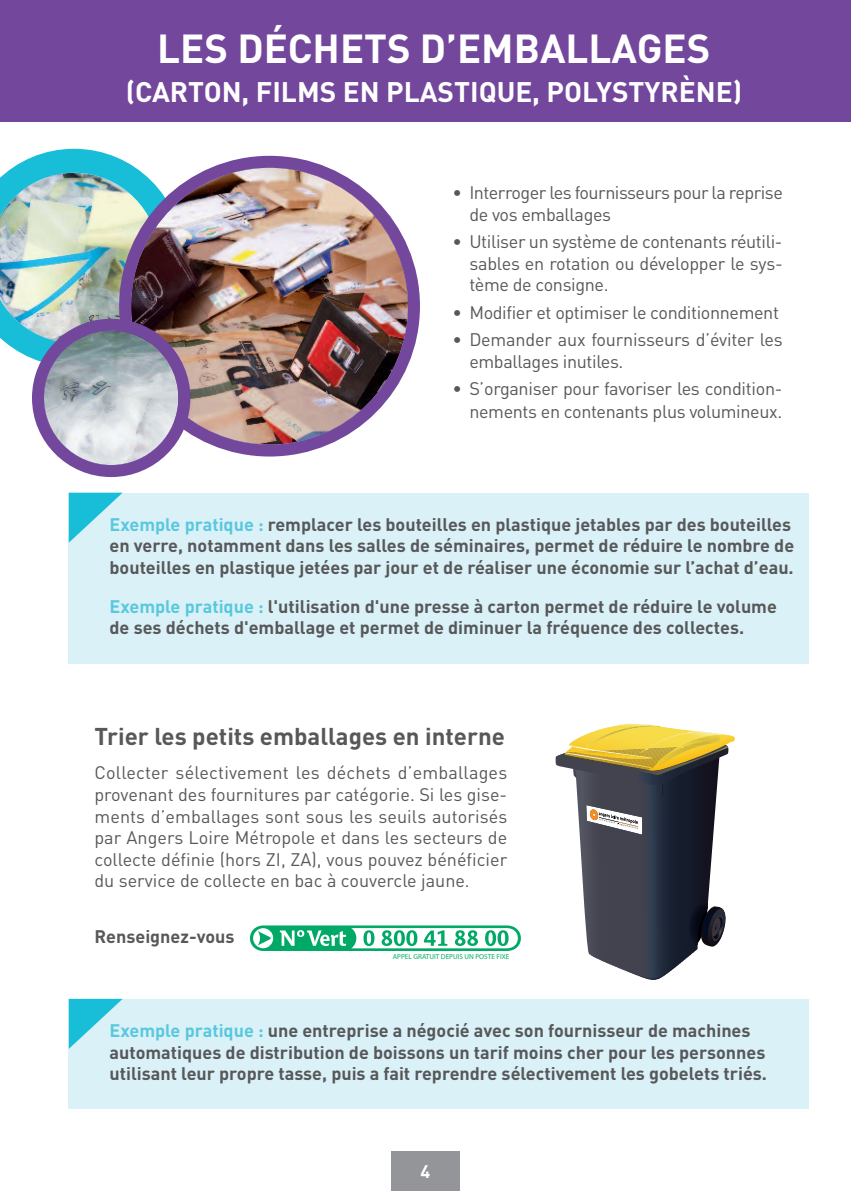
<style>
.page{position:relative;width:851px;height:1191px;background:#fff}
.page>*{position:absolute;margin:0;border:0;box-sizing:border-box;transform-origin:0 0}
.t1{font:700 40px "DIN";color:#fff}
.t2{font:700 28px "DIN";color:#fff}
.t3{font:700 24px "DIN";color:#57585a}
.t4{font:700 18px/21.6px "DIN";color:#57585a}
.t5{font:18px/21.6px "DIN";letter-spacing:-.02em;color:#57585a}
.t6{font:700 18px "DIN";color:#fff}
.t7{font:7.2px "Myriad";color:#0a6}
.s1{color:#59c8de}
</style>
<div class="page">
<div style="left:391px;top:1151px;width:68px;height:40px;background:#939598"></div>
<hr style="left:850px;top:0;width:1px;height:122px;background:#18bdd8">
<div style="left:0;top:0;width:850px;height:122px;background:#73479c"></div>
<img style="left:190px;top:156px;width:230px;height:300px">
<img style="left:0;top:149px;width:190px;height:328px">
<svg style="left:250px;top:925px;width:271px;height:26px"></svg>
<div style="left:68px;top:999px;width:740px;height:109px;background:#daf1f7"></div>
<svg style="left:69px;top:998px;width:54px;height:50px"></svg>
<div style="left:68px;top:493px;width:740px;height:170px;background:#daf1f7"></div>
<svg style="left:69px;top:492px;width:54px;height:50px"></svg>
<img style="left:576px;top:786px;width:142px;height:194px">
<svg style="left:660px;top:786px;width:3px;height:10px"></svg>
<img style="left:707px;top:906px;width:14px;height:2px">
<img style="left:707px;top:908px;width:19px;height:21px">
<img style="left:555px;top:757px;width:163px;height:29px">
<img style="left:556px;top:753px;width:8px;height:22px">
<img style="left:660px;top:728px;width:17px;height:1px">
<img style="left:660px;top:729px;width:25px;height:1px">
<img style="left:660px;top:730px;width:33px;height:1px">
<img style="left:720px;top:734px;width:14px;height:21px">
<svg style="left:586px;top:805px;width:56px;height:29px"></svg>
<img style="left:660px;top:731px;width:21px;height:7px">
<img style="left:584px;top:725px;width:76px;height:13px">
<img style="left:608px;top:724px;width:47px;height:3px">
<img style="left:679px;top:735px;width:40px;height:10px">
<img style="left:569px;top:738px;width:124px;height:7px">
<img style="left:681px;top:731px;width:43px;height:7px">
<svg style="left:694px;top:909px;width:30px;height:40px"></svg>
<svg style="left:564px;top:745px;width:163px;height:33px;background:#948346"></svg>
<img style="left:602px;top:960px;width:80px;height:19px">
<img style="left:688px;top:902px;width:19px;height:46px">
<img style="left:695px;top:909px;width:12px;height:36px">
<img style="left:590px;top:954px;width:87px;height:23px">
<h1 class="t1" style="left:157px;top:26px;width:554px">LES DÉCHETS D’EMBALLAGES</h1>
<h2 class="t2" style="left:126px;top:76px;width:618px">(CARTON, FILMS EN PLASTIQUE, POLYSTYRÈNE)</h2>
<p class="t5" style="left:469px;top:182px;width:315px;text-indent:-17px">• Interroger les fournisseurs pour la reprise de vos emballages</p>
<p class="t5" style="left:469px;top:231px;width:315px;text-align:justify;text-indent:-17px">• Utiliser un système de contenants réutili&shy;sables en rotation ou développer le sys&shy;tème de consigne.</p>
<p class="t5" style="left:452px;top:302px;width:328px">• Modifier et optimiser le conditionnement</p>
<p class="t5" style="left:469px;top:329px;width:315px;text-indent:-17px">• Demander aux fournisseurs d’éviter les emballages inutiles.</p>
<p class="t5" style="left:452px;top:377px;width:331px;line-height:23.2px;text-align:right">• S’organiser pour favoriser les condition&shy;nements en contenants plus volumineux.</p>
<p class="t4" style="left:109px;top:514px;width:686px"><span class="s1">Exemple pratique :</span> remplacer les bouteilles en plastique jetables par des bouteilles en verre, notamment dans les salles de séminaires, permet de réduire le nombre de bouteilles en plastique jetées par jour et de réaliser une économie sur l’achat d’eau.</p>
<p class="t4" style="left:109px;top:595px;width:668px"><span class="s1">Exemple pratique :</span> l'utilisation d'une presse à carton permet de réduire le volume de ses déchets d'emballage et permet de diminuer la fréquence des collectes.</p>
<h3 class="t3" style="left:94px;top:722px;width:412px">Trier les petits emballages en interne</h3>
<p class="t5" style="left:94px;top:762px;width:414px;text-align:justify">Collecter sélectivement les déchets d’emballages provenant des fournitures par catégorie. Si les gise&shy;ments d’emballages sont sous les seuils autorisés par Angers Loire Métropole et dans les secteurs de collecte définie (hors ZI, ZA), vous pouvez bénéficier du service de collecte en bac à couvercle jaune.</p>
<p class="t4" style="left:94px;top:925px;width:141px">Renseignez-vous</p>
<p class="t7" style="left:393px;top:953px;width:118px">APPEL GRATUIT DEPUIS UN POSTE FIXE</p>
<p class="t4" style="left:109px;top:1020px;width:659px"><span class="s1">Exemple pratique :</span> une entreprise a négocié avec son fournisseur de machines automatiques de distribution de boissons un tarif moins cher pour les personnes utilisant leur propre tasse, puis a fait reprendre sélectivement les gobelets triés.</p>
<p class="t6" style="left:420px;top:1161px;width:11px">4</p>
</div>
